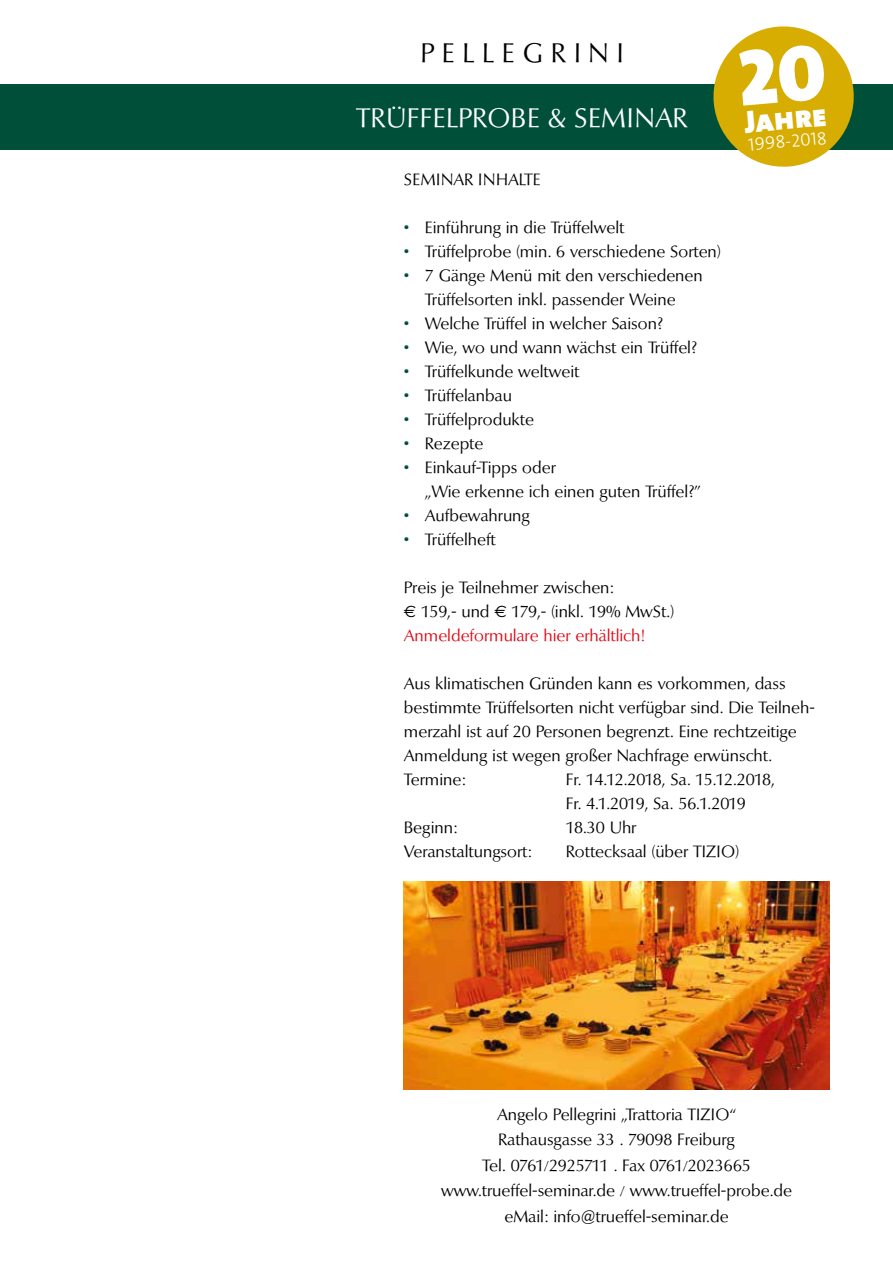
<style>
.page{position:relative;width:893px;height:1263px;background:#fff}
.page>*{position:absolute;margin:0;border:0;box-sizing:border-box;transform-origin:0 0}
.t1{font:32.1px "The Sans Black Caps";color:#fff}
.t2{font:27px "Optima BQ";letter-spacing:.02em;color:#fff}
.t3{font:27px "Optima BQ";color:#000}
.t4{font:18px "The Sans Light Caps";color:#fff}
.t5{font:16.5px/24px "Optima BQ";color:#000}
.t6{font:16.5px/24px "Optima BQ";letter-spacing:-.04em;color:#000}
.s1{color:#004f38}
.s2{font-family:"Euro Sans"}
.s3{color:#e30613}
</style>
<div class="page">
<div style="left:0;top:84px;width:893px;height:66px;background:#004f38"></div>
<img style="left:404px;top:881px;width:425px;height:209px">
<svg style="left:713px;top:26px;width:141px;height:141px"></svg>
<h2 class="t3" style="left:420px;top:37px;width:205px">P E L L E G R I N I</h2>
<h2 class="t2" style="left:356px;top:102px;width:333px">TRÜFFELPROBE &amp; SEMINAR</h2>
<h1 class="t1" style="left:742px;top:95px;width:84px;rotate:-5deg">Jahre</h1>
<p class="t4" style="left:747px;top:130px;width:80px;rotate:-5deg">1998-2018</p>
<p class="t5" style="left:404px;top:168px;width:138px">SEMINAR INHALTE</p>
<p class="t5" style="left:404px;top:216px;width:222px"><span class="s1">•</span> Einführung in die Trüffelwelt</p>
<p class="t5" style="left:404px;top:240px;width:319px"><span class="s1">•</span> Trüffelprobe (min. 6 verschiedene Sorten)</p>
<p class="t5" style="left:404px;top:264px;width:300px;text-align:center"><span class="s1">•</span> 7 Gänge Menü mit den verschiedenen<br>Trüffelsorten inkl. passender Weine</p>
<p class="t5" style="left:404px;top:312px;width:260px"><span class="s1">•</span> Welche Trüffel in welcher Saison?</p>
<p class="t5" style="left:404px;top:336px;width:294px"><span class="s1">•</span> Wie, wo und wann wächst ein Trüffel?</p>
<p class="t5" style="left:404px;top:360px;width:177px"><span class="s1">•</span> Trüffelkunde weltweit</p>
<p class="t5" style="left:404px;top:384px;width:109px"><span class="s1">•</span> Trüffelanbau</p>
<p class="t5" style="left:404px;top:408px;width:131px"><span class="s1">•</span> Trüffelprodukte</p>
<p class="t5" style="left:404px;top:432px;width:81px"><span class="s1">•</span> Rezepte</p>
<p class="t5" style="left:425px;top:456px;width:277px;text-indent:-21px"><span class="s1">•</span> Einkauf-Tipps oder<br>„Wie erkenne ich einen guten Trüffel?”</p>
<p class="t5" style="left:404px;top:504px;width:127px"><span class="s1">•</span> Aufbewahrung</p>
<p class="t5" style="left:404px;top:528px;width:93px"><span class="s1">•</span> Trüffelheft</p>
<p class="t5" style="left:404px;top:576px;width:272px">Preis je Teilnehmer zwischen:<br><span class="s2">s</span> 159,- und <span class="s2">s</span> 179,- (inkl. 19% MwSt.)<br><span class="s3">Anmeldeformulare hier erhältlich!</span></p>
<p class="t5" style="left:404px;top:672px;width:412px">Aus klimatischen Gründen kann es vorkommen, dass bestimmte Trüffelsorten nicht verfügbar sind. Die Teilneh&shy;merzahl ist auf 20 Personen begrenzt. Eine rechtzeitige Anmeldung ist wegen großer Nachfrage erwünscht.<br>Termine:</p>
<p class="t6" style="left:566px;top:768px;width:211px">Fr. 14.12.2018, Sa. 15.12.2018,<br>Fr. 4.1.2019, Sa. 56.1.2019</p>
<p class="t5" style="left:404px;top:816px;width:55px">Beginn:</p>
<p class="t5" style="left:566px;top:816px;width:72px">18.30 Uhr</p>
<p class="t5" style="left:404px;top:840px;width:129px">Veranstaltungsort:</p>
<p class="t5" style="left:566px;top:840px;width:175px">Rottecksaal (über TIZIO)</p>
<p class="t5" style="left:441px;top:1101px;width:353px;line-height:25.5px;text-align:center">Angelo Pellegrini „Trattoria TIZIO“<br>Rathausgasse 33 . 79098 Freiburg<br>Tel. 0761/2925711 . Fax 0761/2023665 www.trueffel-seminar.de / www.trueffel-probe.de eMail: info@trueffel-seminar.de</p>
</div>
